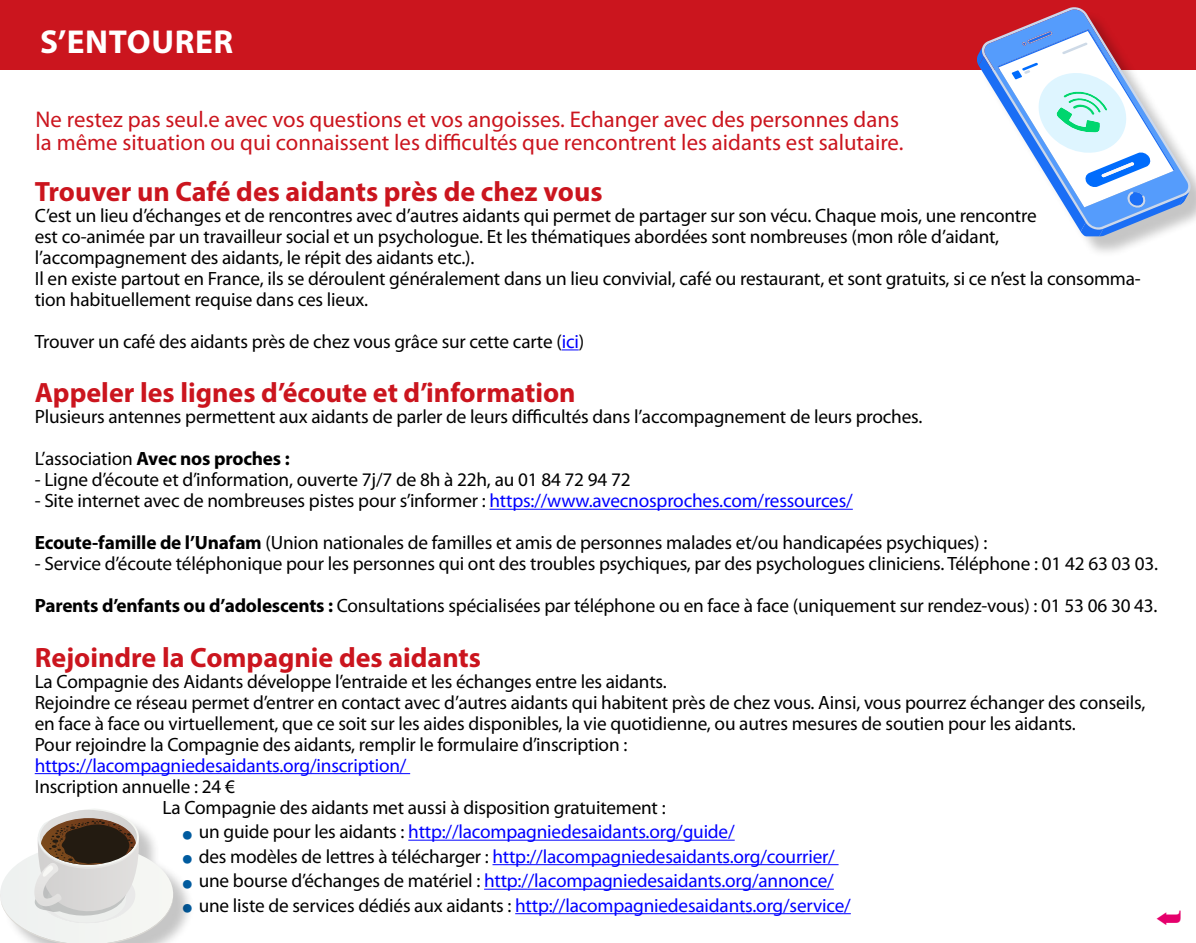
<style>
.page{position:relative;width:1196px;height:943px;background:#fff}
.page>*{position:absolute;margin:0;border:0;box-sizing:border-box;transform-origin:0 0}
.t1{font:700 33.25px "Myriad Pro";letter-spacing:.02em;color:#fff}
.t2{font:700 28px "Myriad Pro";color:#cb151e}
.t3{font:22.75px/22.8px "Myriad Pro";color:#cb151e}
.t4{font:19.25px/21px "Myriad Pro";letter-spacing:-.01em;color:#000}
.t5{font:19.25px "Myriad Pro";letter-spacing:-.01em;color:#00f}
.s1{color:#00f}
.s2{font-weight:700}
.s3{font-weight:700;font-size:33.25px;color:#005b9f}
.s4{color:#000}
</style>
<div class="page">
<svg style="left:561px;top:349px;width:18px;height:1px"></svg>
<hr style="left:489px;top:509px;width:363px;height:1px;background:#00f">
<hr style="left:35px;top:773px;width:375px;height:1px;background:#00f">
<hr style="left:408px;top:839px;width:326px;height:1px;background:#00f">
<hr style="left:492px;top:864px;width:346px;height:1px;background:#00f">
<hr style="left:484px;top:888px;width:350px;height:1px;background:#00f">
<hr style="left:515px;top:913px;width:336px;height:1px;background:#00f">
<div style="left:0;top:0;width:1196px;height:69px;background:#cb151e"></div>
<div style="left:3px;top:811px;width:192px;height:132px;background:#000;opacity:.23"></div>
<svg style="left:0;top:809px;width:182px;height:134px"></svg>
<div style="left:980px;top:10px;width:216px;height:248px;background:#000;opacity:.23"></div>
<svg style="left:983px;top:8px;width:206px;height:21px"></svg>
<svg style="left:976px;top:29px;width:213px;height:207px"></svg>
<h1 class="t1" style="left:40px;top:21px;width:195px">S’ENTOURER</h1>
<p class="t3" style="left:36px;top:108px;width:869px">Ne restez pas seul.e avec vos questions et vos angoisses. Echanger avec des personnes dans la même situation ou qui connaissent les difficultés que rencontrent les aidants est salutaire.</p>
<h2 class="t2" style="left:35px;top:173px;width:569px">Trouver un Café des aidants près de chez vous</h2>
<p class="t4" style="left:35px;top:205px;width:1107px">C’est un lieu d’échanges et de rencontres avec d’autres aidants qui permet de partager sur son vécu. Chaque mois, une rencontre<br>est co-animée par un travailleur social et un psychologue. Et les thématiques abordées sont nombreuses (mon rôle d’aidant, l’accompagnement des aidants, le répit des aidants etc.).<br>Il en existe partout en France, ils se déroulent généralement dans un lieu convivial, café ou restaurant, et sont gratuits, si ce n’est la consomma&shy;tion habituellement requise dans ces lieux.</p>
<p class="t4" style="left:35px;top:331px;width:551px">Trouver un café des aidants près de chez vous grâce sur cette carte (<span class="s1">ici</span>)</p>
<h2 class="t2" style="left:35px;top:374px;width:542px">Appeler les lignes d’écoute et d’information</h2>
<p class="t4" style="left:35px;top:395px;width:889px;line-height:42px">Plusieurs antennes permettent aux aidants de parler de leurs difficultés dans l’accompagnement de leurs proches.<br>L’association <span class="s2">Avec nos proches :</span></p>
<p class="t4" style="left:35px;top:469px;width:597px">- Ligne d’écoute et d’information, ouverte 7j/7 de 8h à 22h, au 01 84 72 94 72</p>
<p class="t4" style="left:35px;top:479px;width:954px;line-height:42px">- Site internet avec de nombreuses pistes pour s’informer : <span class="s1">https://www.avecnosproches.com/ressources/<br></span><span class="s2">Ecoute-famille de l’Unafam</span> (Union nationales de familles et amis de personnes malades et/ou handicapées psychiques) :</p>
<p class="t4" style="left:35px;top:542px;width:1125px;line-height:42px">- Service d’écoute téléphonique pour les personnes qui ont des troubles psychiques, par des psychologues cliniciens. Téléphone : 01 42 63 03 03.<br><span class="s2">Parents d’enfants ou d’adolescents :</span> Consultations spécialisées par téléphone ou en face à face (uniquement sur rendez-vous) : 01 53 06 30 43.</p>
<h2 class="t2" style="left:35px;top:639px;width:448px">Rejoindre la Compagnie des aidants</h2>
<p class="t4" style="left:35px;top:670px;width:1112px">La Compagnie des Aidants développe l’entraide et les échanges entre les aidants.<br>Rejoindre ce réseau permet d’entrer en contact avec d’autres aidants qui habitent près de chez vous. Ainsi, vous pourrez échanger des conseils, en face à face ou virtuellement, que ce soit sur les aides disponibles, la vie quotidienne, ou autres mesures de soutien pour les aidants.<br>Pour rejoindre la Compagnie des aidants, remplir le formulaire d’inscription :</p>
<p class="t5" style="left:35px;top:753px;width:373px">https://lacompagniedesaidants.org/inscription/</p>
<p class="t4" style="left:162px;top:775px;width:504px;text-indent:-128px">Inscription annuelle : 24 €<br>La Compagnie des aidants met aussi à disposition gratuitement :</p>
<p class="t5" style="left:182px;top:819px;width:554px"><span class="s3">•</span> <span class="s4">un guide pour les aidants :</span> http://lacompagniedesaidants.org/guide/</p>
<p class="t5" style="left:182px;top:844px;width:654px"><span class="s3">•</span> <span class="s4">des modèles de lettres à télécharger :</span> http://lacompagniedesaidants.org/courrier/</p>
<p class="t5" style="left:182px;top:868px;width:653px"><span class="s3">•</span> <span class="s4">une bourse d’échanges de matériel :</span> http://lacompagniedesaidants.org/annonce/</p>
<p class="t5" style="left:182px;top:893px;width:670px"><span class="s3">•</span> <span class="s4">une liste de services dédiés aux aidants :</span> http://lacompagniedesaidants.org/service/</p>
</div>
